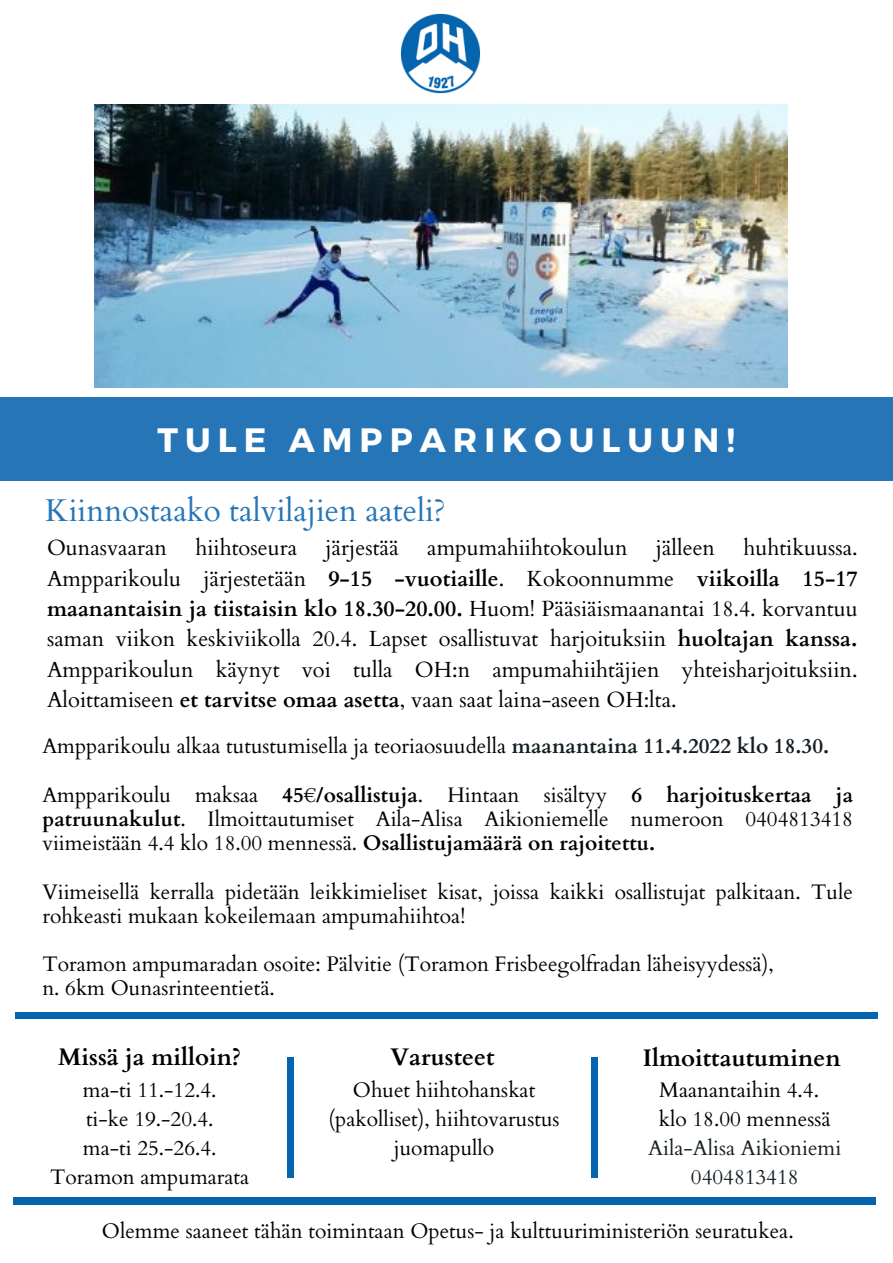
<style>
.page{position:relative;width:893px;height:1263px;background:#fff}
.page>*{position:absolute;margin:0;border:0;box-sizing:border-box;transform-origin:0 0}
.t1{font:700 33.75px "Montserrat";letter-spacing:.21em;color:#fff}
.t2{font:31.5px "Cardo";color:#2676b7}
.t3{font:700 24px "Cardo";color:#000}
.t4{font:21.9px/30.4px "Cardo";color:#000;text-align:justify}
.t5{font:21px/24.2px "Cardo";color:#000;text-align:justify}
.t6{font:21px "Cardo";color:#141e23}
.s1{font-weight:700}
.s2{font-weight:700;color:#141e23}
</style>
<div class="page">
<div style="left:0;top:398px;width:893px;height:82px;background:#2676b7"></div>
<div style="left:15px;top:1012px;width:862px;height:7px;background:#0464ad"></div>
<div style="left:13px;top:1198px;width:862px;height:6px;background:#0464ad"></div>
<div style="left:287px;top:1057px;width:7px;height:121px;background:#0464ad"></div>
<div style="left:591px;top:1057px;width:7px;height:121px;background:#0464ad"></div>
<img style="left:94px;top:105px;width:693px;height:283px">
<img style="left:400px;top:13px;width:81px;height:81px">
<p class="t1" style="left:157px;top:418px;width:579px">TULE AMPPARIKOULUUN!</p>
<p class="t2" style="left:45px;top:489px;width:402px">Kiinnostaako talvilajien aateli?</p>
<p class="t4" style="left:47px;top:533px;width:122px">Ounasvaaran</p>
<p class="t4" style="left:195px;top:533px;width:103px">hiihtoseura</p>
<p class="t4" style="left:325px;top:533px;width:75px">järjestää</p>
<p class="t4" style="left:427px;top:533px;width:202px">ampumahiihtokoulun</p>
<p class="t4" style="left:656px;top:533px;width:61px">jälleen</p>
<p class="t4" style="left:47px;top:533px;width:812px;text-indent:696px">huhtikuussa.<br>Ampparikoulu järjestetään <span class="s1">9-15 -vuotiaille</span>. Kokoonnumme <span class="s1">viikoilla 15-17 maanantaisin ja tiistaisin klo 18.30-20.00.</span> Huom! Pääsiäismaanantai 18.4. korvantuu saman viikon keskiviikolla 20.4. Lapset osallistuvat harjoituksiin <span class="s1">huoltajan kanssa.<br></span>Ampparikoulun käynyt voi tulla OH:n ampumahiihtäjien yhteisharjoituksiin.<br>Aloittamiseen <span class="s1">et tarvitse omaa asetta</span>, vaan saat laina-aseen OH:lta.</p>
<p class="t5" style="left:42px;top:735px;width:788px">Ampparikoulu alkaa tutustumisella ja teoriaosuudella <span class="s2">maanantaina 11.4.2022 klo 18.30.</span></p>
<p class="t5" style="left:42px;top:783px;width:812px">Ampparikoulu maksaa <span class="s1">45€/osallistuja</span>. Hintaan sisältyy <span class="s1">6 harjoituskertaa ja patruunakulut</span>. Ilmoittautumiset Aila-Alisa Aikioniemelle numeroon 0404813418 viimeistään 4.4 klo 18.00 mennessä. <span class="s1">Osallistujamäärä on rajoitettu.</span></p>
<p class="t5" style="left:42px;top:880px;width:812px">Viimeisellä kerralla pidetään leikkimieliset kisat, joissa kaikki osallistujat palkitaan. Tule rohkeasti mukaan kokeilemaan ampumahiihtoa!</p>
<p class="t5" style="left:42px;top:952px;width:733px">Toramon ampumaradan osoite: Pälvitie (Toramon Frisbeegolfradan läheisyydessä),</p>
<p class="t5" style="left:42px;top:977px;width:234px">n. 6km Ounasrinteentietä.</p>
<p class="t3" style="left:58px;top:1041px;width:185px">Missä ja milloin?</p>
<p class="t3" style="left:643px;top:1042px;width:199px">Ilmoittautuminen</p>
<p class="t5" style="left:659px;top:1078px;width:161px">Maanantaihin 4.4.</p>
<p class="t5" style="left:659px;top:1107px;width:173px">klo 18.00 mennessä</p>
<p class="t6" style="left:648px;top:1134px;width:194px">Aila-Alisa Aikioniemi</p>
<p class="t6" style="left:691px;top:1163px;width:109px">0404813418</p>
<p class="t5" style="left:102px;top:1219px;width:693px">Olemme saaneet tähän toimintaan Opetus- ja kulttuuriministeriön seuratukea.</p>
<p class="t3" style="left:390px;top:1041px;width:105px">Varusteet</p>
<p class="t5" style="left:328px;top:1075px;width:232px;line-height:29.2px;text-align:center">Ohuet hiihtohanskat (pakolliset), hiihtovarustus juomapullo</p>
<p class="t5" style="left:83px;top:1078px;width:135px">ma-ti 11.-12.4.</p>
<p class="t5" style="left:86px;top:1107px;width:129px">ti-ke 19.-20.4.</p>
<p class="t5" style="left:83px;top:1136px;width:135px">ma-ti 25.-26.4.</p>
<p class="t5" style="left:50px;top:1166px;width:201px">Toramon ampumarata</p>
</div>
